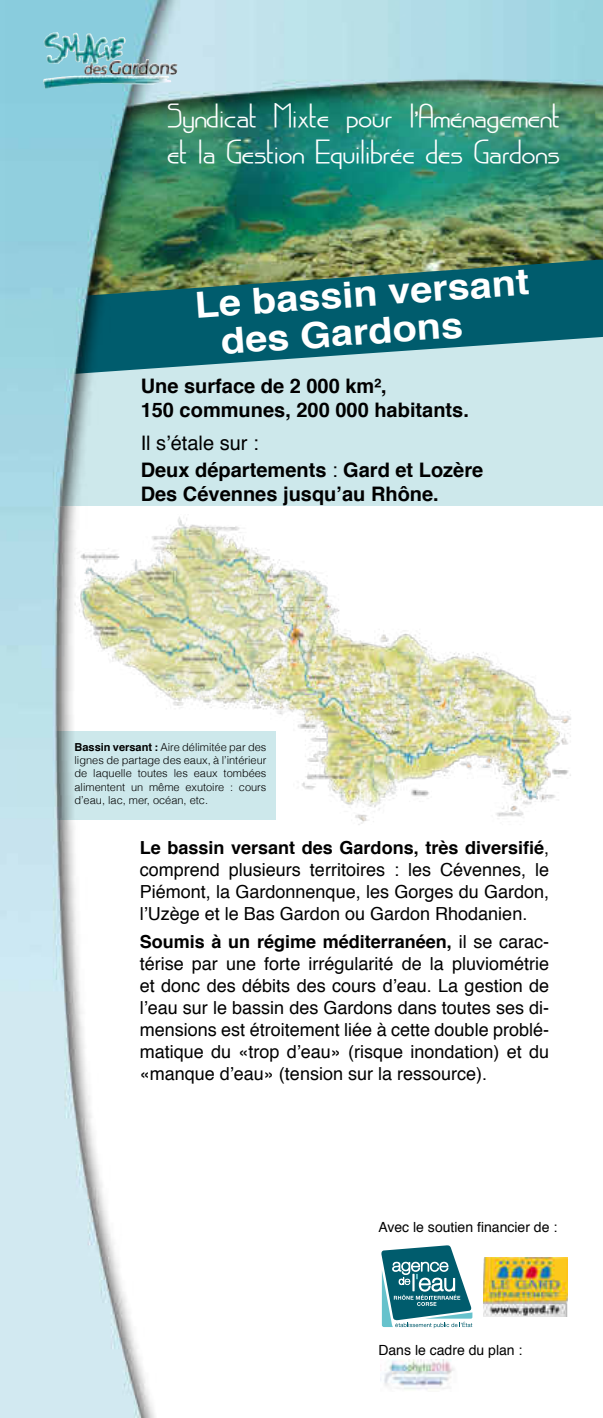
<style>
.page{position:relative;width:603px;height:1418px;background:#fff}
.page>*{position:absolute;margin:0;border:0;box-sizing:border-box;transform-origin:0 0}
.t1{font:700 36px/38px "Helvetica";color:#fff;scale:1.1 1}
.t2{font:700 30px/36px "Gardons";color:#fff;scale:1.1 1}
.t3{font:700 20px/24px "Helvetica";color:#000}
.t4{font:18px/22px "Helvetica";color:#000;text-align:justify}
.t5{font:14px "Helvetica";color:#000}
.t6{font:300 11px/13.2px "Helvetica";color:#000;text-align:justify}
.s1{font-weight:400}
.s2{font-weight:700}
</style>
<div class="page">
<img style="left:0;top:0;width:602px;height:1417px">
<img style="left:44px;top:32px;width:23px;height:32px">
<svg style="left:381px;top:1245px;width:91px;height:83px"></svg>
<img style="left:483px;top:1257px;width:84px;height:59px">
<img style="left:381px;top:1359px;width:77px;height:32px">
<img style="left:74px;top:514px;width:511px;height:316px">
<h2 class="t2" style="left:167px;top:100px;width:358px">Syndicat Mixte pour l'Aménagement et la Gestion Equilibrée des Gardons</h2>
<h1 class="t1" style="left:217px;top:288px;width:284px;text-indent:-24px;rotate:-4deg">Le bassin versant des Gardons</h1>
<p class="t3" style="left:141px;top:376px;width:329px">Une surface de 2 000 km²,<br>150 communes, 200 000 habitants.</p>
<p class="t3" style="left:141px;top:431px;width:344px;line-height:26.8px"><span class="s1">Il s’étale sur :<br></span>Deux départements <span class="s1">:</span> Gard et Lozère</p>
<p class="t3" style="left:141px;top:483px;width:299px">Des Cévennes jusqu’au Rhône.</p>
<p class="t6" style="left:74px;top:741px;width:193px"><span class="s2">Bassin versant :</span> Aire délimitée par des lignes de partage des eaux, à l’intérieur de laquelle toutes les eaux tombées alimentent un même exutoire : cours d’eau, lac, mer, océan, etc.</p>
<p class="t4" style="left:140px;top:838px;width:411px"><span class="s2">Le bassin versant des Gardons, très diversifié</span>, comprend plusieurs territoires : les Cévennes, le Piémont, la Gardonnenque, les Gorges du Gardon, l’Uzège et le Bas Gardon ou Gardon Rhodanien.</p>
<p class="t4" style="left:140px;top:932px;width:411px"><span class="s2">Soumis à un régime méditerranéen,</span> il se carac&shy;térise par une forte irrégularité de la pluviométrie et donc des débits des cours d’eau. La gestion de l’eau sur le bassin des Gardons dans toutes ses di&shy;mensions est étroitement liée à cette double problé&shy;matique du «trop d’eau» (risque inondation) et du «manque d’eau» (tension sur la ressource).</p>
<p class="t5" style="left:378px;top:1216px;width:180px">Avec le soutien financier de :</p>
<p class="t5" style="left:378px;top:1344px;width:145px">Dans le cadre du plan :</p>
</div>
